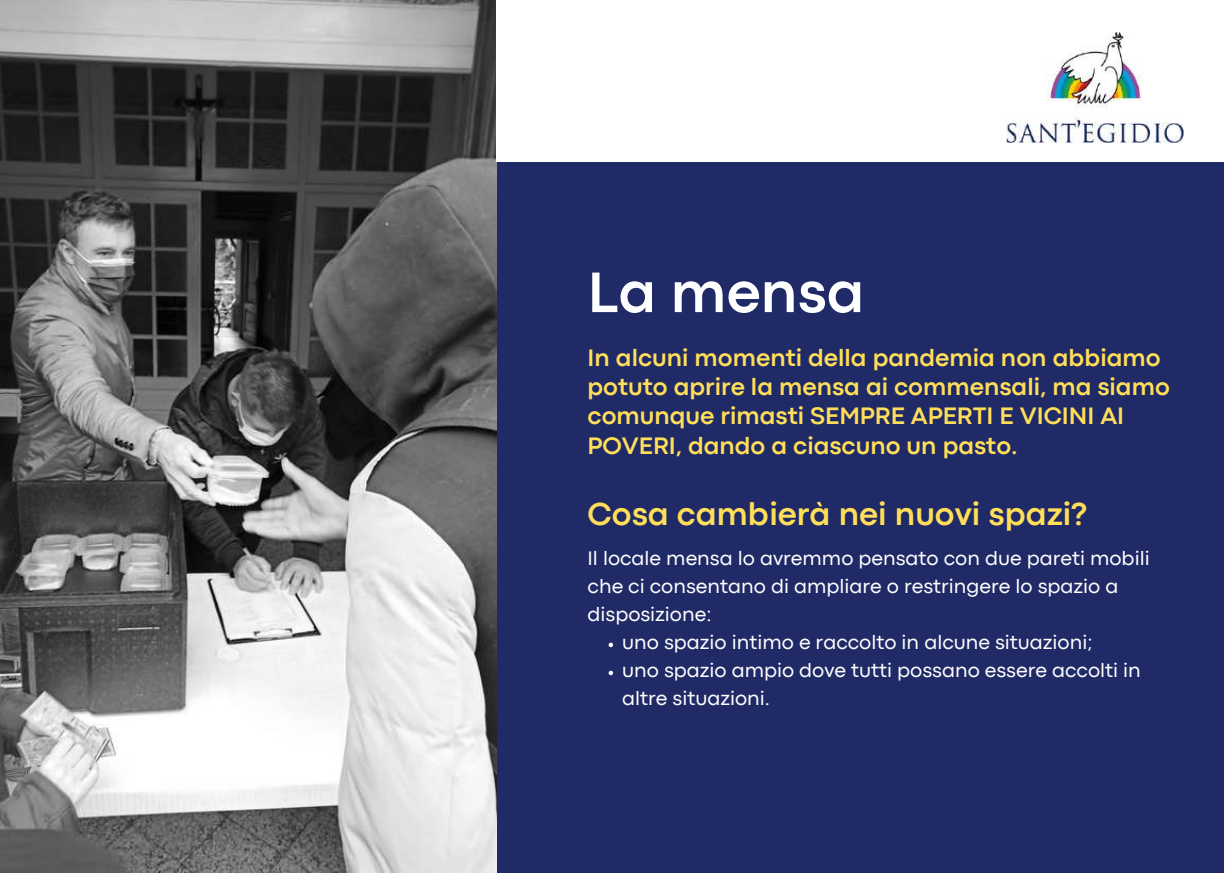
<style>
.page{position:relative;width:1224px;height:873px;background:#1f2a66}
.page>*{position:absolute;margin:0;border:0;box-sizing:border-box;transform-origin:0 0}
.t1{font:700 59.6px "Codec Pro";color:#fff}
.t2{font:700 33.2px "Codec Pro";color:#ffde59}
.t3{font:700 24.8px/29.4px "Codec Pro";color:#ffde59}
.t4{font:20.4px/28px "Codec Pro";color:#fff}
</style>
<div class="page">
<img style="left:0;top:0;width:497px;height:873px">
<svg style="left:609px;top:643px;width:4px;height:4px"></svg>
<svg style="left:609px;top:671px;width:4px;height:4px"></svg>
<div style="left:497px;top:0;width:727px;height:162px;background:#fff"></div>
<img style="left:1006px;top:33px;width:177px;height:109px">
<h1 class="t1" style="left:588px;top:271px;width:278px">La mensa</h1>
<p class="t3" style="left:588px;top:345px;width:584px">In alcuni momenti della pandemia non abbiamo potuto aprire la mensa ai commensali, ma siamo comunque rimasti SEMPRE APERTI E VICINI AI POVERI, dando a ciascuno un pasto.</p>
<h2 class="t2" style="left:588px;top:502px;width:501px">Cosa cambierà nei nuovi spazi?</h2>
<p class="t4" style="left:588px;top:546px;width:564px">Il locale mensa lo avremmo pensato con due pareti mobili che ci consentano di ampliare o restringere lo spazio a disposizione:</p>
<p class="t4" style="left:622px;top:630px;width:520px">uno spazio intimo e raccolto in alcune situazioni;<br>uno spazio ampio dove tutti possano essere accolti in altre situazioni.</p>
</div>
